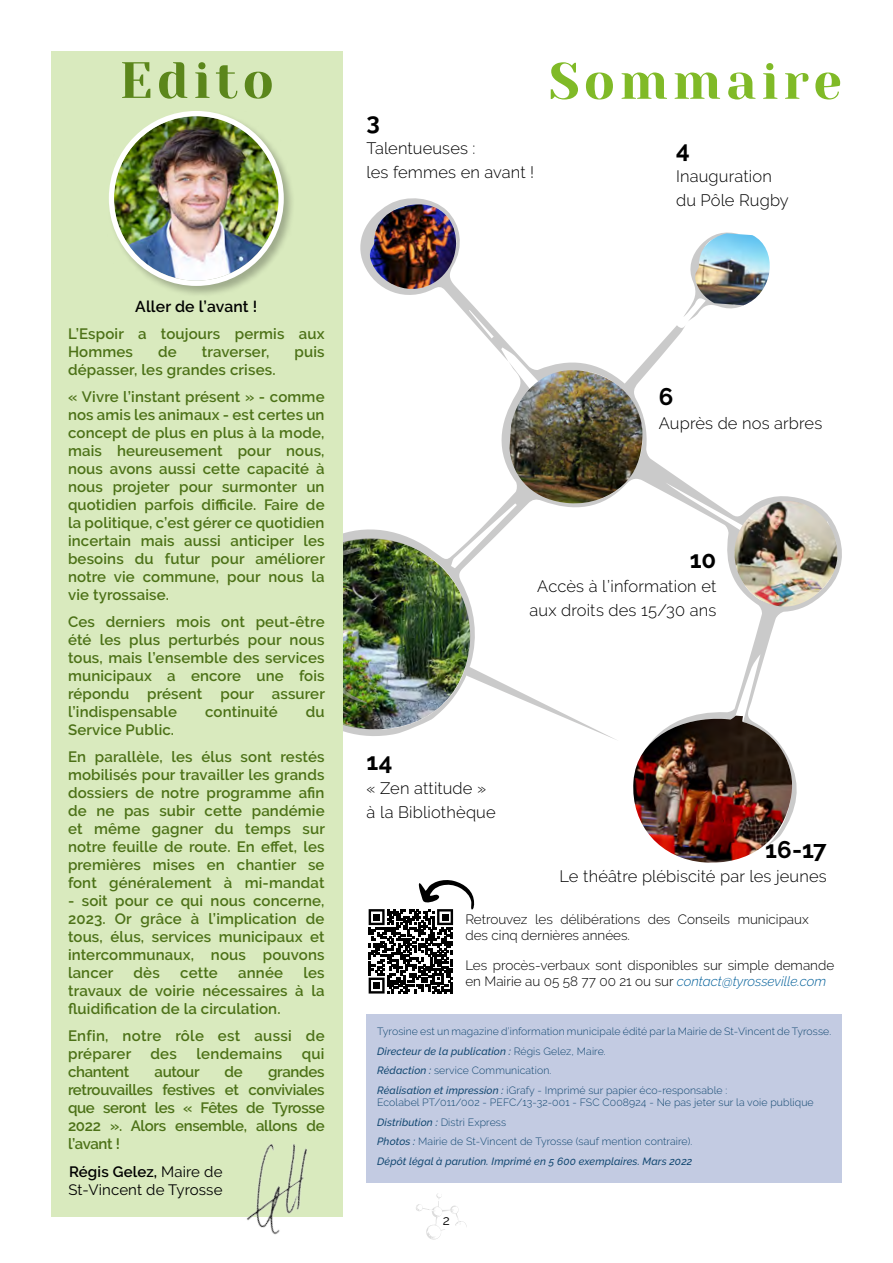
<style>
.page{position:relative;width:893px;height:1263px;background:#fff}
.page>*{position:absolute;margin:0;border:0;box-sizing:border-box;transform-origin:0 0}
.t1{font:51px "Yeseva One";letter-spacing:.09em;color:#80ba27}
.t2{font:51px "Yeseva One";letter-spacing:.09em;color:#4c7117}
.t3{font:700 24px "Raleway";letter-spacing:-.005em;color:#000}
.t4{font:300 16.5px/24px "Raleway";letter-spacing:.01em;color:#000}
.t5{font:600 15.75px "Raleway";letter-spacing:.01em;color:#000}
.t6{font:600 15px/18px "Raleway";letter-spacing:.01em;color:#4c7117;text-align:justify}
.t7{font:15px/18px "Raleway";letter-spacing:.01em;color:#000}
.t8{font:600 15px "Raleway";letter-spacing:-.02em;color:#4c7117}
.t9{font:300 13.5px/16.2px "Raleway";color:#000}
.t10{font:13.5px "Raleway";color:#000}
.t11{font:300 10.5px/19.5px "Raleway";letter-spacing:.01em;color:#134871}
.s1{font-weight:600}
.s2{font-style:italic;color:#03609a}
.s3{font-weight:500;font-style:italic}
</style>
<div class="page">
<svg style="left:416px;top:1193px;width:51px;height:47px"></svg>
<svg style="left:342px;top:194px;width:500px;height:652px"></svg>
<svg style="left:683px;top:230px;width:85px;height:94px"></svg>
<img style="left:368px;top:204px;width:90px;height:87px">
<img style="left:693px;top:233px;width:78px;height:72px">
<div style="left:367px;top:1014px;width:475px;height:169px;background:#c3cbe2"></div>
<img style="left:733px;top:501px;width:106px;height:107px">
<svg style="left:368px;top:909px;width:85px;height:85px"></svg>
<svg style="left:630px;top:710px;width:165px;height:6px"></svg>
<img style="left:630px;top:716px;width:165px;height:147px">
<svg style="left:369px;top:880px;width:105px;height:113px"></svg>
<img style="left:509px;top:370px;width:136px;height:135px">
<div style="left:51px;top:51px;width:291px;height:1165px;background:#d9eabe"></div>
<div style="left:108px;top:110px;width:188px;height:188px;background:#000;opacity:.27"></div>
<img style="left:114px;top:116px;width:165px;height:165px;border-radius:82px">
<div style="left:109px;top:111px;width:175px;height:175px;border:5px solid #fff;border-radius:50%"></div>
<img style="left:210px;top:1144px;width:132px;height:91px">
<h1 class="t2" style="left:120px;top:43px;width:156px">Edito</h1>
<p class="t5" style="left:135px;top:297px;width:124px">Aller de l’avant !</p>
<p class="t6" style="left:68px;top:324px;width:258px">L’Espoir a toujours permis aux<br>Hommes</p>
<p class="t6" style="left:158px;top:342px;width:20px">de</p>
<p class="t6" style="left:202px;top:342px;width:69px">traverser,</p>
<p class="t6" style="left:294px;top:342px;width:32px">puis</p>
<p class="t6" style="left:68px;top:356px;width:258px;line-height:27px">dépasser, les grandes crises.<br>« Vivre l’instant présent » - comme</p>
<p class="t6" style="left:68px;top:405px;width:258px">nos amis les animaux - est certes un concept de plus en plus à la mode, mais heureusement pour nous, nous avons aussi cette capacité à nous projeter pour surmonter un quotidien parfois difficile. Faire de la politique, c’est gérer ce quotidien incertain mais aussi anticiper les besoins du futur pour améliorer notre vie commune, pour nous la vie tyrossaise.</p>
<p class="t6" style="left:68px;top:612px;width:258px">Ces derniers mois ont peut-être été les plus perturbés pour nous tous, mais l’ensemble des services municipaux a encore une fois répondu présent pour assurer l’indispensable</p>
<p class="t6" style="left:205px;top:702px;width:74px">continuité</p>
<p class="t6" style="left:306px;top:702px;width:20px">du</p>
<p class="t6" style="left:68px;top:716px;width:258px;line-height:27px">Service Public.<br>En parallèle, les élus sont restés</p>
<p class="t6" style="left:68px;top:765px;width:258px">mobilisés pour travailler les grands dossiers de notre programme afin de ne pas subir cette pandémie et même gagner du temps sur notre feuille de route. En effet, les premières mises en chantier se font généralement à mi-mandat</p>
<p class="t6" style="left:68px;top:891px;width:258px">- soit pour ce qui nous concerne, 2023. Or grâce à l’implication de tous, élus, services municipaux et intercommunaux, nous pouvons lancer</p>
<p class="t6" style="left:68px;top:963px;width:258px;text-indent:235px">les travaux de voirie nécessaires à la fluidification de la circulation.</p>
<p class="t6" style="left:68px;top:1026px;width:258px">Enfin, notre rôle est aussi de préparer</p>
<p class="t6" style="left:134px;top:963px;width:28px">dès</p>
<p class="t6" style="left:180px;top:963px;width:39px">cette</p>
<p class="t6" style="left:238px;top:963px;width:46px">année</p>
<p class="t6" style="left:150px;top:1044px;width:28px">des</p>
<p class="t6" style="left:196px;top:1044px;width:87px">lendemains</p>
<p class="t6" style="left:302px;top:1044px;width:24px">qui</p>
<p class="t8" style="left:68px;top:1063px;width:63px">chantent</p>
<p class="t6" style="left:155px;top:1062px;width:47px">autour</p>
<p class="t6" style="left:225px;top:1062px;width:20px">de</p>
<p class="t6" style="left:68px;top:1062px;width:258px;text-indent:200px">grandes retrouvailles festives et conviviales que seront les « Fêtes de Tyrosse 2022 ». Alors ensemble, allons de l’avant !</p>
<p class="t7" style="left:68px;top:1163px;width:156px"><span class="s1">Régis Gelez,</span> Maire de<br>St-Vincent de Tyrosse</p>
<h2 class="t3" style="left:367px;top:107px;width:15px">3</h2>
<p class="t4" style="left:367px;top:136px;width:169px">Talentueuses :<br>les femmes en avant !</p>
<h1 class="t1" style="left:549px;top:44px;width:294px">Sommaire</h1>
<h2 class="t3" style="left:676px;top:136px;width:15px">4</h2>
<p class="t4" style="left:676px;top:164px;width:114px">Inauguration du Pôle Rugby</p>
<h2 class="t3" style="left:659px;top:383px;width:16px">6</h2>
<p class="t4" style="left:659px;top:411px;width:165px">Auprès de nos arbres</p>
<h2 class="t3" style="left:690px;top:545px;width:28px">10</h2>
<p class="t4" style="left:529px;top:574px;width:188px;text-align:center">Accès à l’information et aux droits des 15/30 ans</p>
<h2 class="t3" style="left:367px;top:748px;width:27px">14</h2>
<p class="t4" style="left:367px;top:776px;width:131px">« Zen attitude » à la Bibliothèque</p>
<h2 class="t3" style="left:765px;top:836px;width:63px">16-17</h2>
<p class="t4" style="left:560px;top:864px;width:269px">Le théâtre plébiscité par les jeunes</p>
<p class="t9" style="left:465px;top:911px;width:345px">Retrouvez les délibérations des Conseils municipaux des cinq dernières années.</p>
<p class="t9" style="left:465px;top:957px;width:370px">Les procès-verbaux sont disponibles sur simple demande en Mairie au 05 58 77 00 21 ou sur <span class="s2">contact@tyrosseville.com</span></p>
<p class="t11" style="left:377px;top:1021px;width:456px">Tyrosine est un magazine d’information municipale édité par la Mairie de St-Vincent de Tyrosse.<br><span class="s3">Directeur de la publication :</span> Régis Gelez, Maire.<br><span class="s3">Rédaction :</span> service Communication.<br><span class="s3">Réalisation et impression :</span> iGrafy - Imprimé sur papier éco-responsable :</p>
<p class="t11" style="left:377px;top:1093px;width:438px">Ecolabel PT/011/002 - PEFC/13-32-001 - FSC C008924 - Ne pas jeter sur la voie publique <span class="s3">Distribution :</span> Distri Express<br><span class="s3">Photos :</span> Mairie de St-Vincent de Tyrosse (sauf mention contraire).<br><span class="s3">Dépôt légal à parution. Imprimé en 5 600 exemplaires. Mars 2022</span></p>
<p class="t10" style="left:443px;top:1212px;width:9px">2</p>
</div>
